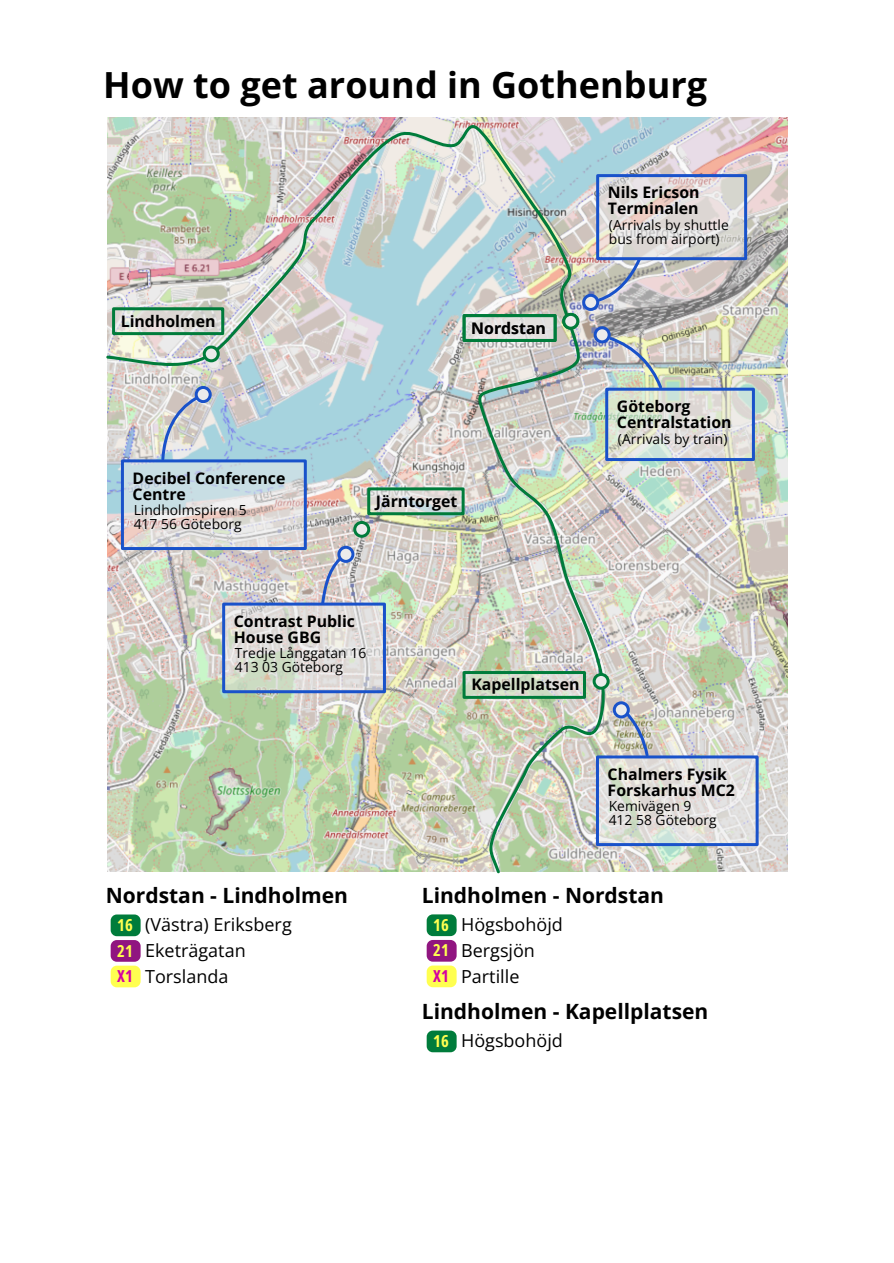
<style>
.page{position:relative;width:894px;height:1263px;background:#fff}
.page>*{position:absolute;margin:0;border:0;box-sizing:border-box;transform-origin:0 0}
.t1{font:700 36px "Open Sans";color:#000}
.t2{font:700 21px "Open Sans";color:#000}
.t3{font:18px/25.7px "Open Sans";color:#000}
.t4{font:700 16.5px/25.5px "Open Sans Condensed";color:#ffff50}
.t5{font:700 16.5px "Open Sans Condensed";color:#d400a2}
.t6{font:700 15.9px/15.9px "Open Sans";color:#000}
.t7{font:13.8px/13.8px "Open Sans";color:#000}
.s1{font-family:"Open Sans Condensed";font-weight:700;font-size:16.5px;color:#ffff50}
</style>
<div class="page">
<img style="left:108px;top:118px;width:679px;height:754px">
<img style="left:106px;top:120px;width:505px;height:754px">
<div style="left:112px;top:307px;width:112px;height:28px;background:#ebebeb;border:3px solid #007c3b;opacity:.5"></div>
<div style="left:203px;top:346px;width:17px;height:16px;background:#ebebeb;border:3px solid #007c3b;border-radius:50%"></div>
<div style="left:462px;top:671px;width:123px;height:28px;background:#ebebeb;border:3px solid #007c3b;opacity:.5"></div>
<div style="left:592px;top:673px;width:17px;height:17px;background:#ebebeb;border:3px solid #007c3b;border-radius:50%"></div>
<div style="left:462px;top:314px;width:94px;height:28px;background:#ebebeb;border:3px solid #007c3b;opacity:.5"></div>
<div style="left:562px;top:313px;width:17px;height:17px;background:#ebebeb;border:3px solid #007c3b;border-radius:50%"></div>
<div style="left:367px;top:487px;width:97px;height:28px;background:#ebebeb;border:3px solid #007c3b;opacity:.5"></div>
<div style="left:353px;top:521px;width:17px;height:17px;background:#ebebeb;border:3px solid #007c3b;border-radius:50%"></div>
<div style="left:121px;top:459px;width:186px;height:91px;background:#ebebeb;border:3px solid #1952ca;opacity:.5"></div>
<svg style="left:159px;top:394px;width:42px;height:68px;background:#bfc6cf"></svg>
<svg style="left:194px;top:386px;width:18px;height:17px"></svg>
<div style="left:222px;top:603px;width:164px;height:90px;background:#ebebeb;border:3px solid #1952ca;opacity:.5"></div>
<div style="left:337px;top:546px;width:17px;height:17px;background:#ebebeb;border:3px solid #1952ca;border-radius:50%"></div>
<svg style="left:319px;top:555px;width:25px;height:52px"></svg>
<div style="left:595px;top:755px;width:163px;height:91px;background:#ebebeb;border:3px solid #1952ca;opacity:.5"></div>
<svg style="left:623px;top:710px;width:27px;height:49px"></svg>
<div style="left:612px;top:701px;width:17px;height:17px;background:#ebebeb;border:3px solid #1952ca;border-radius:50%"></div>
<div style="left:605px;top:388px;width:149px;height:73px;background:#ebebeb;border:3px solid #1952ca;opacity:.5"></div>
<img style="left:606px;top:335px;width:58px;height:56px">
<div style="left:593px;top:326px;width:17px;height:17px;background:#ebebeb;border:3px solid #1952ca;border-radius:50%"></div>
<div style="left:596px;top:174px;width:150px;height:86px;background:#ebebeb;border:3px solid #1952ca;opacity:.5"></div>
<svg style="left:595px;top:255px;width:48px;height:49px;background:#b0b5c1"></svg>
<div style="left:582px;top:294px;width:17px;height:17px;background:#ebebeb;border:3px solid #1952ca;border-radius:50%"></div>
<div style="left:111px;top:914px;width:29px;height:22px;background:#007c3b;border:3px solid #007c3b;border-radius:5px"></div>
<div style="left:111px;top:940px;width:29px;height:22px;background:#901580;border:3px solid #901580;border-radius:5px"></div>
<div style="left:111px;top:966px;width:29px;height:21px;background:#ffff50;border:3px solid #ffff50;border-radius:5px"></div>
<div style="left:426px;top:914px;width:30px;height:22px;background:#007c3b;border:3px solid #007c3b;border-radius:5px"></div>
<div style="left:426px;top:940px;width:30px;height:22px;background:#901580;border:3px solid #901580;border-radius:5px"></div>
<div style="left:426px;top:965px;width:30px;height:22px;background:#ffff50;border:3px solid #ffff50;border-radius:5px"></div>
<div style="left:426px;top:1030px;width:30px;height:22px;background:#007c3b;border:3px solid #007c3b;border-radius:5px"></div>
<h1 class="t1" style="left:103px;top:59px;width:605px">How to get around in Gothenburg</h1>
<p class="t6" style="left:121px;top:313px;width:96px">Lindholmen</p>
<p class="t6" style="left:132px;top:470px;width:154px">Decibel Conference<br>Centre</p>
<p class="t7" style="left:134px;top:503px;width:114px">Lindholmspiren 5<br>417 56 Göteborg</p>
<p class="t6" style="left:471px;top:319px;width:76px">Nordstan</p>
<p class="t6" style="left:376px;top:493px;width:83px">Järntorget</p>
<p class="t6" style="left:607px;top:184px;width:93px">Nils Ericson<br>Terminalen</p>
<p class="t7" style="left:608px;top:218px;width:121px">(Arrivals by shuttle bus from airport)</p>
<p class="t6" style="left:616px;top:398px;width:116px">Göteborg<br>Centralstation</p>
<p class="t7" style="left:617px;top:431px;width:111px">(Arrivals by train)</p>
<p class="t6" style="left:234px;top:613px;width:123px">Contrast Public<br>House GBG</p>
<p class="t7" style="left:235px;top:646px;width:133px">Tredje Långgatan 16<br>413 03 Göteborg</p>
<h2 class="t2" style="left:106px;top:880px;width:244px">Nordstan - Lindholmen</h2>
<p class="t3" style="left:145px;top:911px;width:148px">(Västra) Eriksberg<br>Eketrägatan<br>Torslanda</p>
<p class="t4" style="left:117px;top:912px;width:17px">16<br>21</p>
<p class="t5" style="left:117px;top:964px;width:17px">X1</p>
<p class="t6" style="left:471px;top:675px;width:110px">Kapellplatsen</p>
<p class="t6" style="left:607px;top:766px;width:129px">Chalmers Fysik<br>Forskarhus MC2</p>
<p class="t7" style="left:608px;top:799px;width:110px">Kemivägen 9<br>412 58 Göteborg</p>
<h2 class="t2" style="left:421px;top:880px;width:244px">Lindholmen - Nordstan</h2>
<p class="t3" style="left:461px;top:911px;width:103px">Högsbohöjd<br>Bergsjön<br>Partille</p>
<p class="t4" style="left:433px;top:912px;width:17px">16<br>21</p>
<p class="t5" style="left:433px;top:964px;width:17px">X1</p>
<h2 class="t2" style="left:421px;top:996px;width:288px">Lindholmen - Kapellplatsen</h2>
<p class="t3" style="left:433px;top:1028px;width:131px"><span class="s1">16</span> Högsbohöjd</p>
</div>
